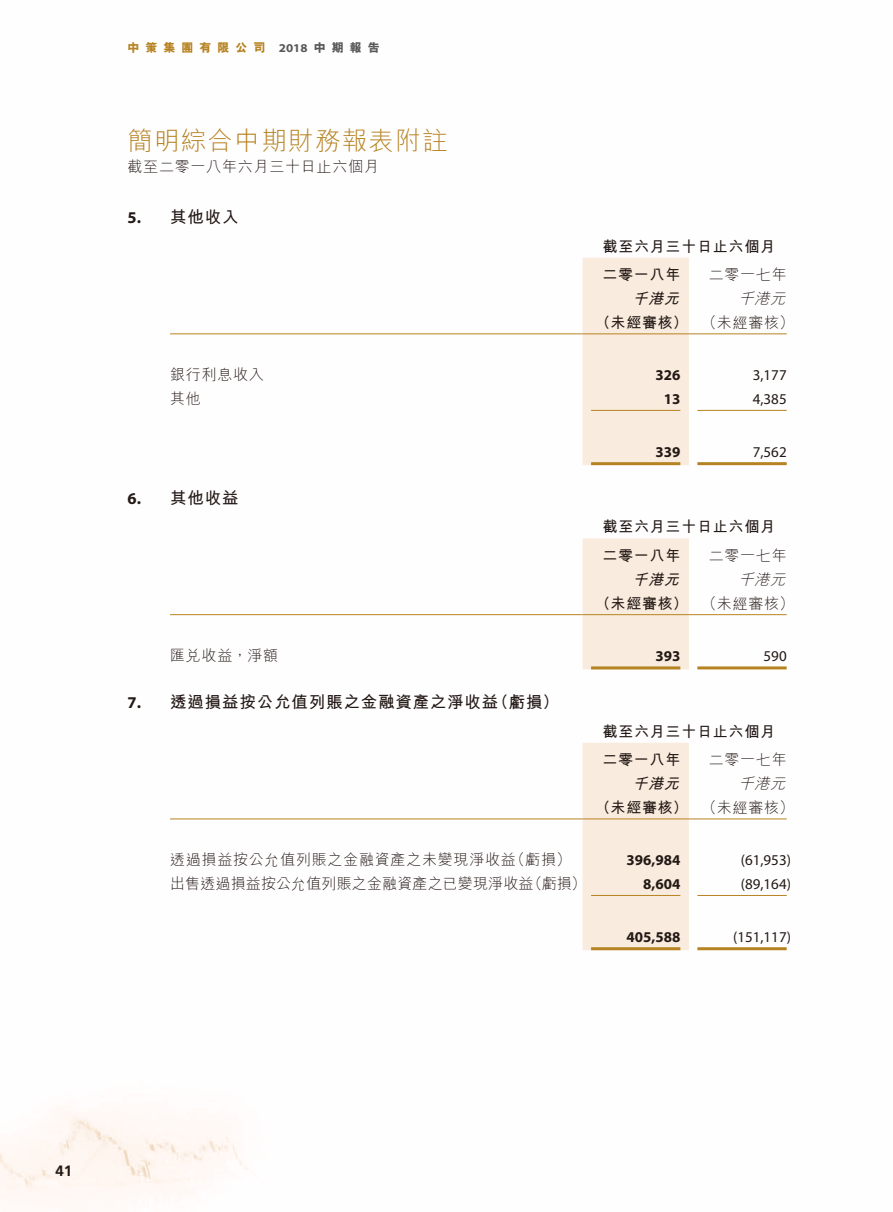
<style>
.page{position:relative;width:893px;height:1212px;background:#fff}
.page>*{position:absolute;margin:0;border:0;box-sizing:border-box;transform-origin:0 0}
.t1{font:300 25.5px "M Hei HK";letter-spacing:.05em;color:#b68322}
.t2{font:700 16.5px "M Hei HK";letter-spacing:.05em;color:#231916}
.t3{font:700 16.5px "Myriad Pro";color:#231916}
.t4{font:700 15px/24px "M Hei HK";letter-spacing:.05em;color:#231916}
.t5{font:300 15px "M Hei HK";letter-spacing:.05em;color:#231916}
.t6{font:15px "Myriad Pro";color:#231916}
.t7{font:700 15px "Myriad Pro";color:#231916}
.t8{font:300 15px "M Hei HK";letter-spacing:.01em;color:#231916}
.t9{font:italic 300 15px "M Hei HK";color:#231916}
.t10{font:700 15px "Frutiger LT Std";color:#231916}
.t11{font:800 12px "M Hei HK";color:#b68322}
.t12{font:800 12px "M Hei HK";color:#595857}
.t13{font:700 semi-expanded 12px "Myriad Pro";color:#595857}
.s1{font-style:italic}
.s2{font-weight:300}
</style>
<div class="page">
<img style="left:0;top:257px;width:787px;height:947px">
<div style="left:583px;top:258px;width:106px;height:207px;background:#f9ebdd"></div>
<hr style="left:170px;top:333px;width:413px;height:1px;background:#b68322">
<hr style="left:583px;top:333px;width:106px;height:1px;background:#b68322">
<hr style="left:689px;top:333px;width:98px;height:1px;background:#b68322">
<hr style="left:591px;top:410px;width:89px;height:1px;background:#b68322">
<hr style="left:697px;top:410px;width:90px;height:1px;background:#b68322">
<hr style="left:591px;top:462px;width:89px;height:3px;background:#b68322">
<hr style="left:697px;top:462px;width:90px;height:3px;background:#b68322">
<div style="left:583px;top:538px;width:106px;height:131px;background:#f9ebdd"></div>
<hr style="left:170px;top:614px;width:413px;height:1px;background:#b68322">
<hr style="left:583px;top:614px;width:106px;height:1px;background:#b68322">
<hr style="left:689px;top:614px;width:98px;height:1px;background:#b68322">
<hr style="left:591px;top:666px;width:89px;height:3px;background:#b68322">
<hr style="left:697px;top:666px;width:90px;height:3px;background:#b68322">
<div style="left:583px;top:743px;width:106px;height:207px;background:#f9ebdd"></div>
<hr style="left:170px;top:818px;width:413px;height:1px;background:#b68322">
<hr style="left:583px;top:818px;width:106px;height:1px;background:#b68322">
<hr style="left:689px;top:818px;width:98px;height:1px;background:#b68322">
<hr style="left:591px;top:895px;width:89px;height:1px;background:#b68322">
<hr style="left:697px;top:895px;width:90px;height:1px;background:#b68322">
<hr style="left:591px;top:947px;width:89px;height:3px;background:#b68322">
<hr style="left:697px;top:947px;width:90px;height:3px;background:#b68322">
<p class="t11" style="left:200px;top:39px;width:13px">有</p>
<p class="t11" style="left:146px;top:39px;width:13px">策</p>
<p class="t11" style="left:164px;top:39px;width:13px">集</p>
<p class="t11" style="left:236px;top:39px;width:13px">公</p>
<p class="t11" style="left:128px;top:39px;width:13px">中</p>
<p class="t11" style="left:254px;top:39px;width:13px">司</p>
<p class="t11" style="left:218px;top:39px;width:13px">限</p>
<p class="t11" style="left:182px;top:39px;width:13px">團</p>
<p class="t12" style="left:314px;top:39px;width:67px">中期報告</p>
<p class="t13" style="left:279px;top:40px;width:30px">2018</p>
<h1 class="t1" style="left:128px;top:123px;width:322px">簡明綜合中期財務報表附註</h1>
<p class="t5" style="left:128px;top:156px;width:253px">截至二零一八年六月三十日止六個月</p>
<p class="t2" style="left:170px;top:205px;width:70px">其他收入</p>
<p class="t3" style="left:128px;top:207px;width:15px">5.</p>
<p class="t5" style="left:170px;top:364px;width:95px">銀行利息收入</p>
<p class="t5" style="left:170px;top:388px;width:32px">其他</p>
<p class="t3" style="left:128px;top:488px;width:15px">6.</p>
<p class="t2" style="left:170px;top:486px;width:70px">其他收益</p>
<p class="t3" style="left:128px;top:692px;width:15px">7.</p>
<p class="t5" style="left:170px;top:645px;width:109px">匯兌收益，淨額</p>
<p class="t2" style="left:170px;top:690px;width:330px">透過損益按公允值列賬之金融資產之淨收益</p>
<p class="t2" style="left:492px;top:690px;width:68px">（虧損(</p>
<p class="t5" style="left:510px;top:849px;width:62px">（虧損(</p>
<p class="t5" style="left:170px;top:849px;width:347px">透過損益按公允值列賬之金融資產之未變現淨收益</p>
<p class="t5" style="left:527px;top:873px;width:60px">（虧損(</p>
<p class="t8" style="left:170px;top:873px;width:365px">出售透過損益按公允值列賬之金融資產之已變現淨收益</p>
<p class="t4" style="left:603px;top:233px;width:174px">截至六月三十日止六個月</p>
<p class="t5" style="left:709px;top:264px;width:79px">二零一七年</p>
<p class="t4" style="left:602px;top:261px;width:79px">二零一八年</p>
<p class="t9" style="left:739px;top:288px;width:53px">千港元</p>
<p class="t4" style="left:596px;top:285px;width:200px;text-indent:37px"><span class="s1">千港元<br></span>（未經審核） <span class="s2">（未經審核(</span></p>
<p class="t7" style="left:655px;top:365px;width:26px">326</p>
<p class="t6" style="left:753px;top:366px;width:35px">3,177</p>
<p class="t7" style="left:664px;top:389px;width:18px">13</p>
<p class="t6" style="left:753px;top:390px;width:35px">4,385</p>
<p class="t7" style="left:655px;top:442px;width:26px">339</p>
<p class="t6" style="left:753px;top:443px;width:35px">7,562</p>
<p class="t4" style="left:603px;top:514px;width:174px">截至六月三十日止六個月</p>
<p class="t5" style="left:709px;top:544px;width:79px">二零一七年</p>
<p class="t4" style="left:602px;top:542px;width:79px">二零一八年</p>
<p class="t9" style="left:739px;top:568px;width:53px">千港元</p>
<p class="t4" style="left:596px;top:566px;width:200px;text-indent:37px"><span class="s1">千港元<br></span>（未經審核） <span class="s2">（未經審核(</span></p>
<p class="t7" style="left:655px;top:646px;width:26px">393</p>
<p class="t6" style="left:764px;top:647px;width:25px">590</p>
<p class="t4" style="left:603px;top:718px;width:174px">截至六月三十日止六個月</p>
<p class="t5" style="left:709px;top:749px;width:79px">二零一七年</p>
<p class="t4" style="left:602px;top:746px;width:79px">二零一八年</p>
<p class="t9" style="left:739px;top:773px;width:53px">千港元</p>
<p class="t4" style="left:596px;top:770px;width:200px;text-indent:37px"><span class="s1">千港元<br></span>（未經審核） <span class="s2">（未經審核(</span></p>
<p class="t7" style="left:626px;top:850px;width:55px">396,984</p>
<p class="t6" style="left:741px;top:851px;width:52px">)61,953(</p>
<p class="t7" style="left:643px;top:874px;width:39px">8,604</p>
<p class="t6" style="left:741px;top:875px;width:52px">)89,164(</p>
<p class="t7" style="left:626px;top:927px;width:55px">405,588</p>
<p class="t6" style="left:733px;top:928px;width:59px">)151,117(</p>
<p class="t10" style="left:55px;top:1161px;width:18px">41</p>
</div>
